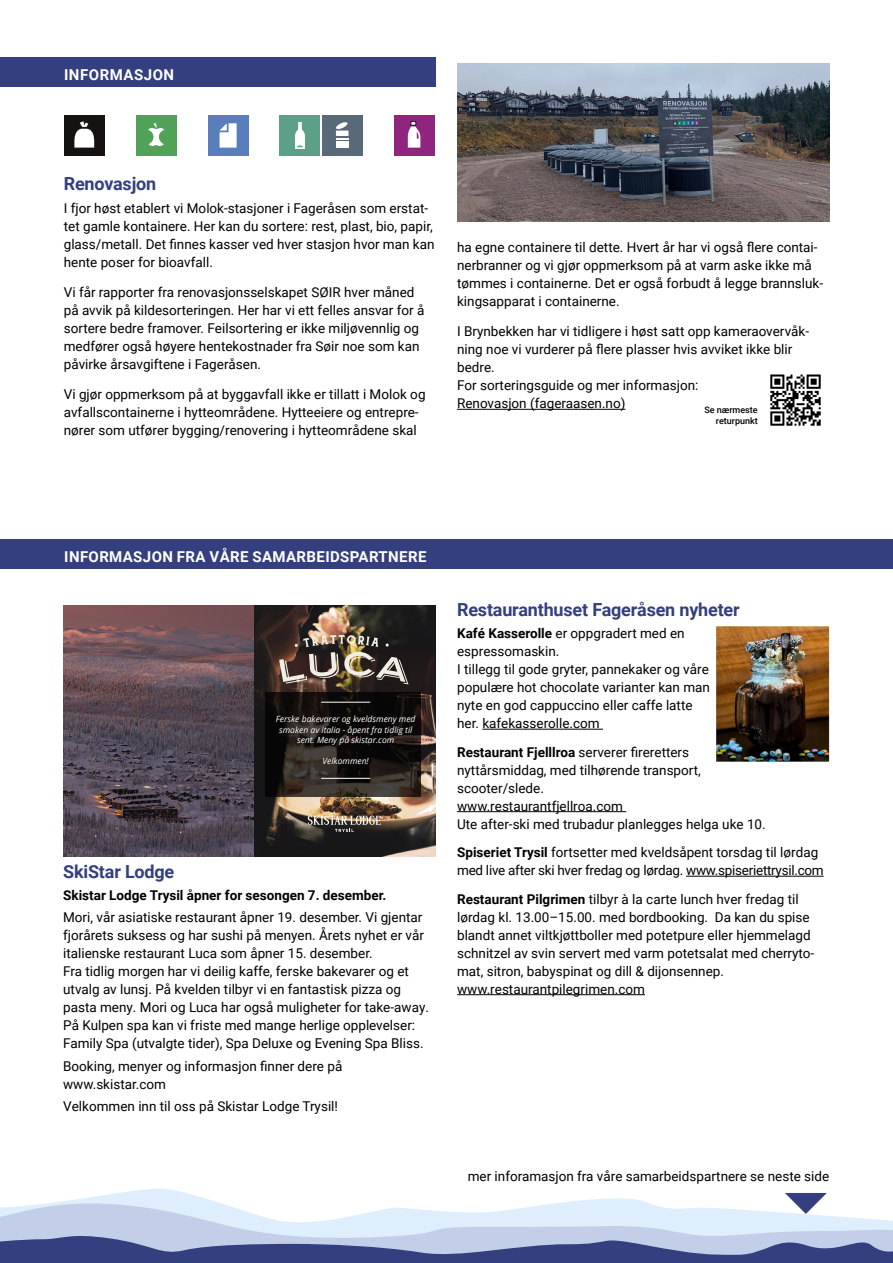
<style>
.page{position:relative;width:893px;height:1263px;background:#fff}
.page>*{position:absolute;margin:0;border:0;box-sizing:border-box;transform-origin:0 0}
.t1{font:700 18px "Roboto";letter-spacing:-.01em;color:#333f7f}
.t2{font:700 15px "Roboto";letter-spacing:.025em;color:#fff}
.t3{font:13.5px/18px "Roboto";color:#000}
.t4{font:13.5px/18px "Roboto";letter-spacing:-.02em;color:#000}
.t5{font:700 13.5px "Roboto";color:#000}
.t6{font:500 9px/10.8px "Roboto";color:#000;text-align:right}
.t7{font:italic 8.55px/10.2px "Open Sans";color:#fff;text-align:center}
.s1{font-weight:700}
</style>
<div class="page">
<svg style="left:53px;top:1188px;width:594px;height:15px"></svg>
<svg style="left:0;top:1203px;width:893px;height:29px;fill:#dfeefd"></svg>
<svg style="left:0;top:1232px;width:893px;height:31px;background:#7582af"></svg>
<div style="left:0;top:57px;width:436px;height:29px;background:#333f7f"></div>
<img style="left:457px;top:64px;width:372px;height:157px">
<hr style="left:457px;top:409px;width:168px;height:1px;background:#000">
<svg style="left:785px;top:1193px;width:42px;height:21px"></svg>
<div style="left:0;top:539px;width:893px;height:30px;background:#333f7f"></div>
<img style="left:63px;top:606px;width:191px;height:250px">
<hr style="left:482px;top:729px;width:121px;height:1px;background:#000">
<hr style="left:457px;top:811px;width:169px;height:1px;background:#000">
<hr style="left:686px;top:876px;width:138px;height:1px;background:#000">
<hr style="left:457px;top:994px;width:188px;height:1px;background:#000">
<div style="left:322px;top:115px;width:40px;height:41px;background:#5a6978"></div>
<div style="left:336px;top:141px;width:12px;height:7px;background:#fff"></div>
<svg style="left:336px;top:122px;width:12px;height:18px"></svg>
<div style="left:280px;top:115px;width:40px;height:41px;background:#5ba087"></div>
<svg style="left:295px;top:122px;width:10px;height:27px"></svg>
<div style="left:394px;top:115px;width:40px;height:40px;background:#90257f"></div>
<svg style="left:408px;top:122px;width:12px;height:26px"></svg>
<div style="left:64px;top:115px;width:41px;height:41px;background:#161211"></div>
<svg style="left:74px;top:121px;width:20px;height:27px"></svg>
<div style="left:136px;top:115px;width:40px;height:41px;background:#51a156"></div>
<svg style="left:148px;top:123px;width:16px;height:23px"></svg>
<div style="left:208px;top:115px;width:40px;height:41px;background:#5a7dbb"></div>
<svg style="left:220px;top:123px;width:17px;height:25px"></svg>
<img style="left:770px;top:374px;width:51px;height:52px">
<img style="left:717px;top:626px;width:112px;height:136px">
<img style="left:254px;top:606px;width:181px;height:250px">
<svg style="left:265px;top:693px;width:156px;height:104px;background:#1c1715"></svg>
<img style="left:279px;top:635px;width:129px;height:49px">
<hr style="left:321px;top:702px;width:49px;height:1px;background:#fff">
<hr style="left:321px;top:778px;width:49px;height:1px;background:#fff">
<svg style="left:308px;top:816px;width:76px;height:16px"></svg>
<p class="t2" style="left:64px;top:64px;width:112px">INFORMASJON</p>
<h1 class="t1" style="left:64px;top:171px;width:94px">Renovasjon</h1>
<p class="t3" style="left:64px;top:198px;width:372px">I fjor høst etablert vi Molok-stasjoner i Fageråsen som erstat&shy;tet gamle kontainere. Her kan du sortere: rest, plast, bio, papir, glass/metall. Det finnes kasser ved hver stasjon hvor man kan hente poser for bioavfall.</p>
<p class="t3" style="left:64px;top:282px;width:362px">Vi får rapporter fra renovasjonsselskapet SØIR hver måned på avvik på kildesorteringen. Her har vi ett felles ansvar for å sortere bedre framover. Feilsortering er ikke miljøvennlig og medfører også høyere hentekostnader fra Søir noe som kan påvirke årsavgiftene i Fageråsen.</p>
<p class="t3" style="left:64px;top:384px;width:363px">Vi gjør oppmerksom på at byggavfall ikke er tillatt i Molok og avfallscontainerne i hytteområdene. Hytteeiere og entrepre&shy;nører som utfører bygging/renovering i hytteområdene skal</p>
<p class="t3" style="left:457px;top:238px;width:367px">ha egne containere til dette. Hvert år har vi også flere contai&shy;nerbranner og vi gjør oppmerksom på at varm aske ikke må tømmes i containerne. Det er også forbudt å legge brannsluk&shy;kingsapparat i containerne.</p>
<p class="t3" style="left:457px;top:322px;width:353px">I Brynbekken har vi tidligere i høst satt opp kameraovervåk&shy;ning noe vi vurderer på flere plasser hvis avviket ikke blir bedre.<br>For sorteringsguide og mer informasjon:<br>Renovasjon (fageraasen.no)</p>
<p class="t6" style="left:704px;top:404px;width:55px">Se nærmeste returpunkt</p>
<p class="t2" style="left:64px;top:546px;width:364px">INFORMASJON FRA VÅRE SAMARBEIDSPARTNERE</p>
<p class="t7" style="left:276px;top:714px;width:141px">Ferske bakevarer og kveldsmeny med smaken av italia - åpent fra tidlig til sent. Meny på skistar.com</p>
<p class="t7" style="left:323px;top:755px;width:48px">Velkommen!</p>
<h1 class="t1" style="left:63px;top:859px;width:113px">SkiStar Lodge</h1>
<p class="t5" style="left:63px;top:886px;width:325px">Skistar Lodge Trysil åpner for sesongen 7. desember.</p>
<p class="t3" style="left:63px;top:908px;width:367px">Mori, vår asiatiske restaurant åpner 19. desember. Vi gjentar fjorårets suksess og har sushi på menyen. Årets nyhet er vår italienske restaurant Luca som åpner 15. desember.<br>Fra tidlig morgen har vi deilig kaffe, ferske bakevarer og et utvalg av lunsj. På kvelden tilbyr vi en fantastisk pizza og pasta meny. Mori og Luca har også muligheter for take-away.<br>På Kulpen spa kan vi friste med mange herlige opplevelser:<br>Family Spa (utvalgte tider), Spa Deluxe og Evening Spa Bliss.</p>
<p class="t3" style="left:63px;top:1056px;width:281px">Booking, menyer og informasjon finner dere på www.skistar.com</p>
<p class="t3" style="left:63px;top:1096px;width:276px">Velkommen inn til oss på Skistar Lodge Trysil!</p>
<h1 class="t1" style="left:457px;top:597px;width:284px">Restauranthuset Fageråsen nyheter</h1>
<p class="t3" style="left:457px;top:624px;width:254px"><span class="s1">Kafé Kasserolle</span> er oppgradert med en espressomaskin.<br>I tillegg til gode gryter, pannekaker og våre populære hot chocolate varianter kan man nyte en god cappuccino eller caffe latte her. kafekasserolle.com</p>
<p class="t3" style="left:457px;top:742px;width:310px"><span class="s1">Restaurant Fjelllroa</span> serverer fireretters nyttårsmiddag, med tilhørende transport, scooter/slede.<br>www.restaurantfjellroa.com<br>Ute after-ski med trubadur planlegges helga uke 10.</p>
<p class="t4" style="left:457px;top:843px;width:368px"><span class="s1">Spiseriet Trysil</span> fortsetter med kveldsåpent torsdag til lørdag med live after ski hver fredag og lørdag. www.spiseriettrysil.com</p>
<p class="t3" style="left:457px;top:889px;width:359px"><span class="s1">Restaurant Pilgrimen</span> tilbyr à la carte lunch hver fredag til lørdag kl. 13.00–15.00. med bordbooking. Da kan du spise blandt annet viltkjøttboller med potetpure eller hjemmelagd schnitzel av svin servert med varm potetsalat med cherryto&shy;mat, sitron, babyspinat og dill &amp; dijonsennep. www.restaurantpilegrimen.com</p>
<p class="t3" style="left:468px;top:1167px;width:363px">mer inforamasjon fra våre samarbeidspartnere se neste side</p>
</div>
